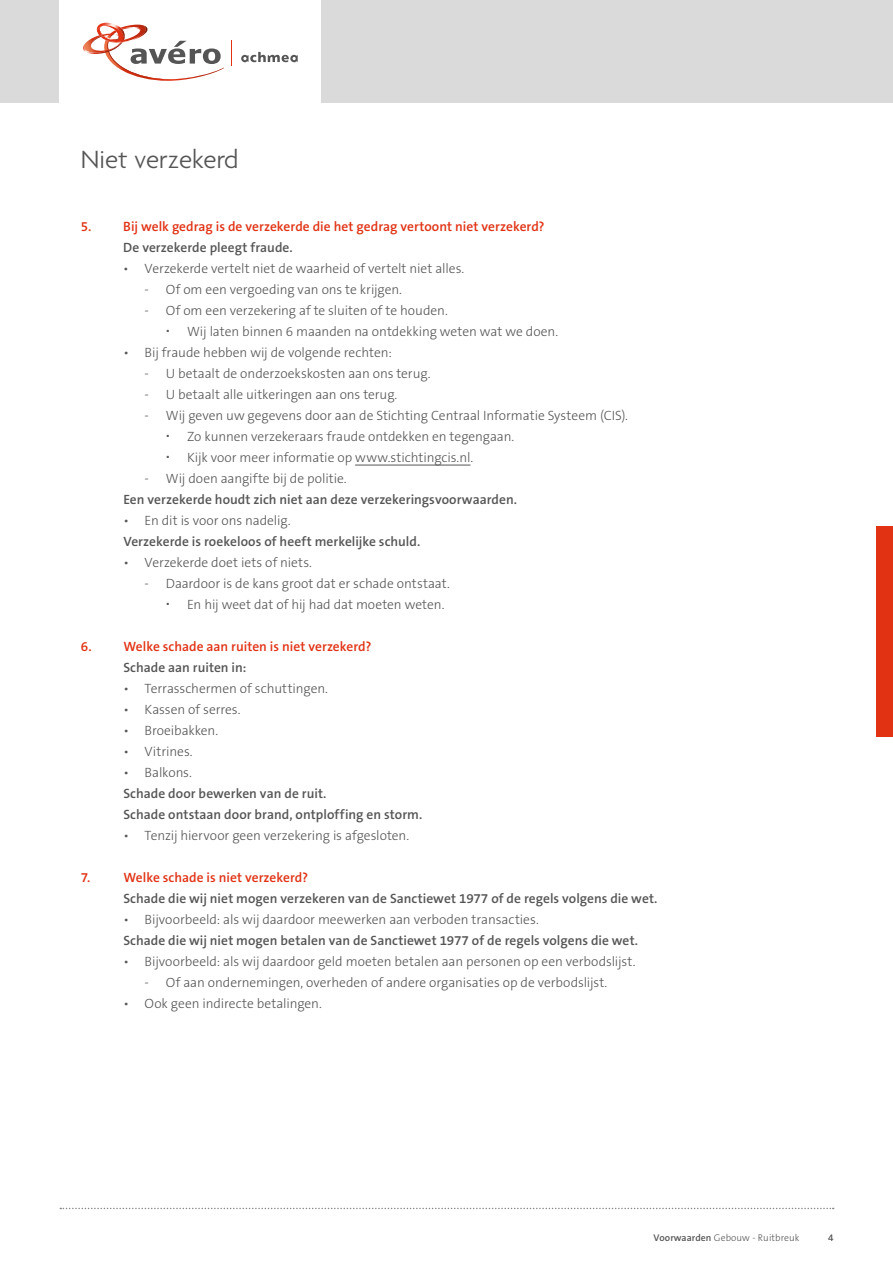
<style>
.page{position:relative;width:893px;height:1263px;background:#fff}
.page>*{position:absolute;margin:0;border:0;box-sizing:border-box;transform-origin:0 0}
.t1{font:300 27px "Agenda";color:#555}
.t2{font:300 13.5px/21px "The Sans B3";letter-spacing:-.005em;color:#555}
.t3{font:600 13.5px/21px "The Sans B6";letter-spacing:.005em;color:#555}
.t4{font:600 13.5px "The Sans B6";color:#e13214}
.t5{font:300 9.75px "The Sans B3";letter-spacing:.005em;color:#555}
.s1{font-family:"The Sans B6";font-weight:600}
</style>
<div class="page">
<div style="left:0;top:0;width:893px;height:103px;background:#dadada"></div>
<div style="left:60px;top:0;width:261px;height:103px;background:#fff"></div>
<svg style="left:241px;top:52px;width:57px;height:10px"></svg>
<svg style="left:83px;top:22px;width:141px;height:59px"></svg>
<svg style="left:231px;top:41px;width:1px;height:25px"></svg>
<svg style="left:60px;top:1208px;width:774px;height:1px"></svg>
<div style="left:876px;top:526px;width:17px;height:211px;background:#e13214"></div>
<hr style="left:355px;top:465px;width:115px;height:1px;background:#555">
<h1 class="t1" style="left:81px;top:145px;width:159px">Niet verzekerd</h1>
<p class="t4" style="left:81px;top:219px;width:465px">5. Bij welk gedrag is de verzekerde die het gedrag vertoont niet verzekerd?</p>
<p class="t3" style="left:123px;top:238px;width:171px">De verzekerde pleegt fraude.</p>
<p class="t2" style="left:123px;top:259px;width:343px">• Verzekerde vertelt niet de waarheid of vertelt niet alles.</p>
<p class="t2" style="left:145px;top:280px;width:259px">- Of om een vergoeding van ons te krijgen.</p>
<p class="t2" style="left:187px;top:301px;width:373px;text-indent:-43px">- Of om een verzekering af te sluiten of te houden.<br>Wij laten binnen 6 maanden na ontdekking weten wat we doen.</p>
<p class="t2" style="left:123px;top:343px;width:270px">• Bij fraude hebben wij de volgende rechten:</p>
<p class="t2" style="left:145px;top:364px;width:287px">- U betaalt de onderzoekskosten aan ons terug.</p>
<p class="t2" style="left:145px;top:385px;width:254px">- U betaalt alle uitkeringen aan ons terug.</p>
<p class="t2" style="left:187px;top:406px;width:442px;text-indent:-43px">- Wij geven uw gegevens door aan de Stichting Centraal Informatie Systeem (CIS).<br>Zo kunnen verzekeraars fraude ontdekken en tegengaan.<br>Kijk voor meer informatie op www.stichtingcis.nl.</p>
<p class="t2" style="left:145px;top:469px;width:204px">- Wij doen aangifte bij de politie.</p>
<p class="t3" style="left:123px;top:490px;width:395px">Een verzekerde houdt zich niet aan deze verzekeringsvoorwaarden.</p>
<p class="t2" style="left:123px;top:511px;width:169px">• En dit is voor ons nadelig.</p>
<p class="t3" style="left:123px;top:532px;width:299px">Verzekerde is roekeloos of heeft merkelijke schuld.</p>
<p class="t2" style="left:123px;top:553px;width:190px">• Verzekerde doet iets of niets.</p>
<p class="t2" style="left:187px;top:574px;width:264px;text-indent:-43px">- Daardoor is de kans groot dat er schade ontstaat.<br>En hij weet dat of hij had dat moeten weten.</p>
<p class="t4" style="left:81px;top:639px;width:292px">6. Welke schade aan ruiten is niet verzekerd?</p>
<p class="t3" style="left:123px;top:658px;width:125px">Schade aan ruiten in:</p>
<p class="t2" style="left:123px;top:679px;width:206px">• Terrasschermen of schuttingen.</p>
<p class="t2" style="left:123px;top:700px;width:119px">• Kassen of serres.</p>
<p class="t2" style="left:123px;top:721px;width:96px">• Broeibakken.</p>
<p class="t2" style="left:123px;top:742px;width:71px">• Vitrines.</p>
<p class="t2" style="left:123px;top:763px;width:70px">• Balkons.</p>
<p class="t3" style="left:123px;top:784px;width:300px">Schade door bewerken van de ruit.<br>Schade ontstaan door brand, ontploffing en storm.</p>
<p class="t2" style="left:123px;top:826px;width:287px">• Tenzij hiervoor geen verzekering is afgesloten.</p>
<p class="t4" style="left:81px;top:871px;width:11px">7.</p>
<p class="t4" style="left:123px;top:871px;width:186px">Welke schade is niet verzekerd?</p>
<p class="t3" style="left:123px;top:889px;width:536px">Schade die wij niet mogen verzekeren van de Sanctiewet 1977 of de regels volgens die wet.</p>
<p class="t2" style="left:123px;top:910px;width:417px">• Bijvoorbeeld: als wij daardoor meewerken aan verboden transacties.</p>
<p class="t3" style="left:123px;top:931px;width:516px">Schade die wij niet mogen betalen van de Sanctiewet 1977 of de regels volgens die wet.</p>
<p class="t2" style="left:123px;top:952px;width:514px">• Bijvoorbeeld: als wij daardoor geld moeten betalen aan personen op een verbodslijst.</p>
<p class="t2" style="left:145px;top:973px;width:464px">- Of aan ondernemingen, overheden of andere organisaties op de verbodslijst.</p>
<p class="t2" style="left:123px;top:994px;width:200px">• Ook geen indirecte betalingen.</p>
<p class="t5" style="left:653px;top:1233px;width:148px"><span class="s1">Voorwaarden</span> Gebouw - Ruitbreuk</p>
<p class="t5" style="left:828px;top:1233px;width:7px">4</p>
</div>
